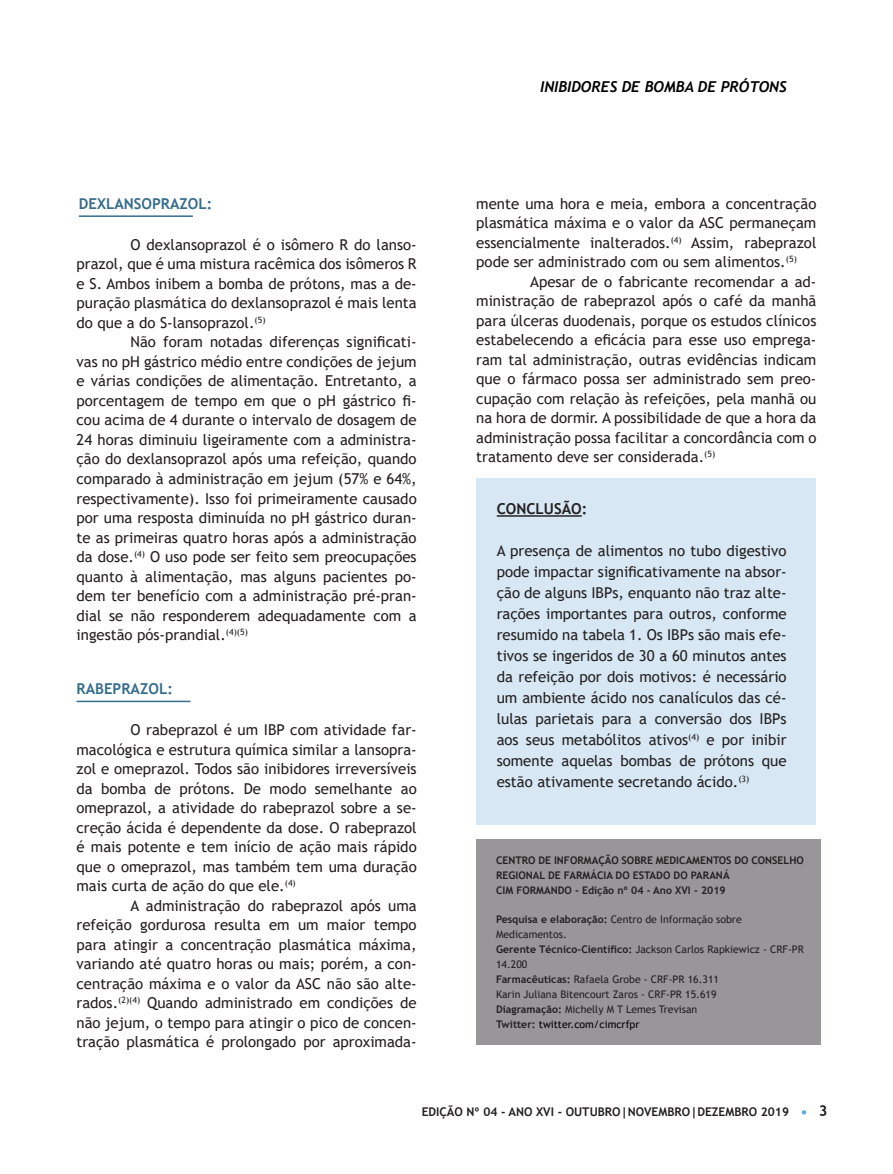
<style>
.page{position:relative;width:893px;height:1174px;background:#fff}
.page>*{position:absolute;margin:0;border:0;box-sizing:border-box;transform-origin:0 0}
.t1{font:15px/19.5px "Trebuchet MS";color:#231f20;text-align:justify}
.t2{font:italic 700 15px "Trebuchet";color:#000}
.t3{font:700 15px "Trebuchet MS";color:#366c8b}
.t4{font:700 15px "Trebuchet MS";color:#231f20}
.t5{font:700 12px "Trebuchet MS";color:#231f20}
.t6{font:10.5px/15px "Trebuchet MS";color:#231f20}
.t7{font:700 10.5px/15px "Trebuchet MS";color:#231f20}
.s1{font-weight:700}
.s2{color:#000}
</style>
<div class="page">
<svg style="left:802px;top:1110px;width:4px;height:4px"></svg>
<hr style="left:79px;top:215px;width:114px;height:2px;background:#366c8b">
<hr style="left:77px;top:700px;width:113px;height:2px;background:#366c8b">
<div style="left:476px;top:478px;width:340px;height:347px;background:#d7e7f3"></div>
<hr style="left:497px;top:515px;width:85px;height:1px;background:#231f20">
<div style="left:476px;top:838px;width:344px;height:206px;background:#989698"></div>
<p class="t3" style="left:79px;top:194px;width:135px">DEXLANSOPRAZOL:</p>
<p class="t1" style="left:77px;top:235px;width:342px;text-indent:54px">O dexlansoprazol é o isômero R do lanso&shy;prazol, que é uma mistura racêmica dos isômeros R e S. Ambos inibem a bomba de prótons, mas a de&shy;puração plasmática do dexlansoprazol é mais lenta do que a do S-lansoprazol.<sup>(5)</sup></p>
<p class="t1" style="left:77px;top:332px;width:342px;text-indent:54px">Não foram notadas diferenças significati&shy;vas no pH gástrico médio entre condições de jejum e várias condições de alimentação. Entretanto, a porcentagem de tempo em que o pH gástrico fi&shy;cou acima de 4 durante o intervalo de dosagem de 24 horas diminuiu ligeiramente com a administra&shy;ção do dexlansoprazol após uma refeição, quando comparado à administração em jejum (57% e 64%, respectivamente). Isso foi primeiramente causado por uma resposta diminuída no pH gástrico duran&shy;te as primeiras quatro horas após a administração da dose.<sup>(4)</sup> O uso pode ser feito sem preocupações quanto à alimentação, mas alguns pacientes po&shy;dem ter benefício com a administração pré-pran&shy;dial se não responderem adequadamente com a ingestão pós-prandial.<sup>(4)(5)</sup></p>
<p class="t3" style="left:77px;top:679px;width:98px">RABEPRAZOL:</p>
<p class="t1" style="left:77px;top:720px;width:342px;text-indent:54px">O rabeprazol é um IBP com atividade far&shy;macológica e estrutura química similar a lansopra&shy;zol e omeprazol. Todos são inibidores irreversíveis da bomba de prótons. De modo semelhante ao omeprazol, a atividade do rabeprazol sobre a se&shy;creção ácida é dependente da dose. O rabeprazol é mais potente e tem início de ação mais rápido que o omeprazol, mas também tem uma duração mais curta de ação do que ele.<sup>(4)</sup></p>
<p class="t1" style="left:77px;top:895px;width:342px;text-indent:54px">A administração do rabeprazol após uma refeição gordurosa resulta em um maior tempo para atingir a concentração plasmática máxima, variando até quatro horas ou mais; porém, a con&shy;centração máxima e o valor da ASC não são alte&shy;rados.<sup>(2)(4)</sup> Quando administrado em condições de não jejum, o tempo para atingir o pico de concen&shy;tração plasmática é prolongado por aproximada-</p>
<p class="t2" style="left:540px;top:77px;width:248px">INIBIDORES DE BOMBA DE PRÓTONS</p>
<p class="t1" style="left:476px;top:193px;width:342px">mente uma hora e meia, embora a concentração plasmática máxima e o valor da ASC permaneçam essencialmente inalterados.<sup>(4)</sup> Assim, rabeprazol pode ser administrado com ou sem alimentos.<sup>(5)</sup></p>
<p class="t1" style="left:476px;top:271px;width:342px;text-indent:54px">Apesar de o fabricante recomendar a ad&shy;ministração de rabeprazol após o café da manhã para úlceras duodenais, porque os estudos clínicos estabelecendo a eficácia para esse uso emprega&shy;ram tal administração, outras evidências indicam que o fármaco possa ser administrado sem preo&shy;cupação com relação às refeições, pela manhã ou na hora de dormir. A possibilidade de que a hora da administração possa facilitar a concordância com o tratamento deve ser considerada.<sup>(5)</sup></p>
<p class="t4" style="left:497px;top:499px;width:92px">CONCLUSÃO:</p>
<p class="t1" style="left:497px;top:540px;width:291px;line-height:21px">A presença de alimentos no tubo digestivo pode impactar significativamente na absor&shy;ção de alguns IBPs, enquanto não traz alte&shy;rações importantes para outros, conforme resumido na tabela 1. Os IBPs são mais efe&shy;tivos se ingeridos de 30 a 60 minutos antes da refeição por dois motivos: é necessário um ambiente ácido nos canalículos das cé&shy;lulas parietais para a conversão dos IBPs aos seus metabólitos ativos<sup>(4)</sup> e por inibir somente aquelas bombas de prótons que estão ativamente secretando ácido.<sup>(3)</sup></p>
<p class="t7" style="left:496px;top:853px;width:309px">CENTRO DE INFORMAÇÃO SOBRE MEDICAMENTOS DO CONSELHO<br>REGIONAL DE FARMÁCIA DO ESTADO DO PARANÁ<br>CIM FORMANDO - Edição nº 04 - Ano XVI - 2019</p>
<p class="t6" style="left:496px;top:911px;width:309px"><span class="s1">Pesquisa e elaboração:</span> Centro de Informação sobre Medicamentos.<br><span class="s1">Gerente Técnico-Científico:</span> Jackson Carlos Rapkiewicz - CRF-PR 14.200<br><span class="s1">Farmacêuticas:</span> Rafaela Grobe - CRF-PR 16.311<br>Karin Juliana Bitencourt Zaros - CRF-PR 15.619<br><span class="s1">Diagramação:</span> Michelly M T Lemes Trevisan<br><span class="s1">Twitter:</span> <span class="s2">twitter.com/cimcrfpr</span></p>
<p class="t5" style="left:422px;top:1104px;width:369px">EDIÇÃO Nº 04 - ANO XVI - OUTUBRO|NOVEMBRO|DEZEMBRO 2019</p>
<p class="t4" style="left:819px;top:1101px;width:10px">3</p>
</div>
